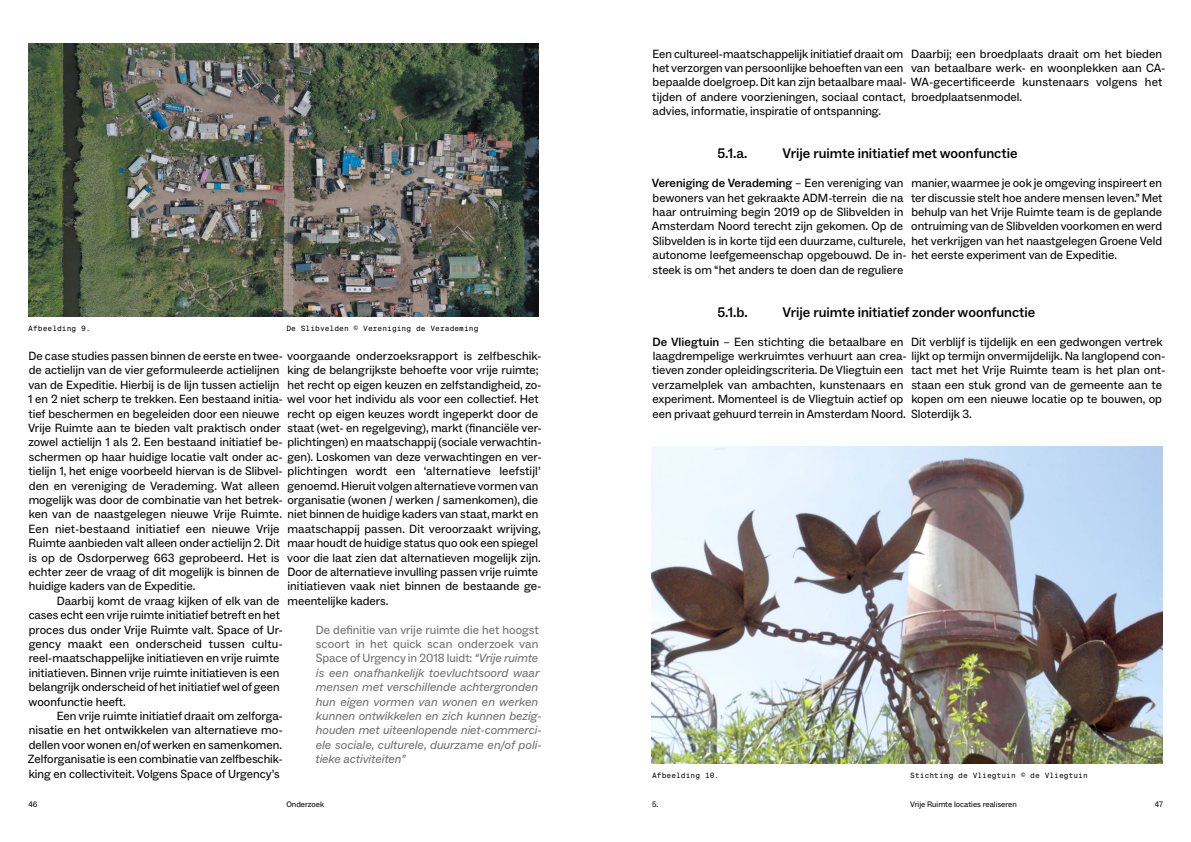
<style>
.page{position:relative;width:1191px;height:842px;background:#fff}
.page>*{position:absolute;margin:0;border:0;box-sizing:border-box;transform-origin:0 0}
.t1{font:500 14px "ABC Social";color:#000}
.t2{font:12px/14.4px "ABC Social";color:#000}
.t3{font:italic 12px/14.4px "ABC Social";color:#6d6e71}
.t4{font:8px "Suisse BP Mono";color:#000}
.t5{font:8px "ABC Social";color:#000}
.s1{font-style:normal}
.s2{font-weight:500}
</style>
<div class="page">
<img style="left:28px;top:44px;width:511px;height:273px">
<img style="left:652px;top:446px;width:510px;height:317px">
<p class="t4" style="left:28px;top:324px;width:64px">Afbeelding 9.</p>
<p class="t4" style="left:286px;top:324px;width:194px">De Slibvelden © Vereniging de Verademing</p>
<p class="t2" style="left:29px;top:349px;width:514px">De case studies passen binnen de eerste en twee- voorgaande onderzoeksrapport is zelfbeschik-</p>
<p class="t2" style="left:29px;top:363px;width:252px">de actielijn van de vier geformuleerde actielijnen</p>
<p class="t2" style="left:28px;top:378px;width:252px">van de Expeditie. Hierbij is de lijn tussen actielijn</p>
<p class="t2" style="left:28px;top:392px;width:512px">1 en 2 niet scherp te trekken. Een bestaand initia- wel voor het individu als voor een collectief. Het</p>
<p class="t2" style="left:28px;top:406px;width:252px">tief beschermen en begeleiden door een nieuwe</p>
<p class="t2" style="left:28px;top:421px;width:254px">Vrije Ruimte aan te bieden valt praktisch onder</p>
<p class="t2" style="left:28px;top:435px;width:515px">zowel actielijn 1 als 2. Een bestaand initiatief be- plichtingen) en maatschappij (sociale verwachtin-</p>
<p class="t2" style="left:29px;top:450px;width:514px">schermen op haar huidige locatie valt onder ac- gen). Loskomen van deze verwachtingen en ver-</p>
<p class="t2" style="left:28px;top:464px;width:514px">tielijn 1, het enige voorbeeld hiervan is de Slibvel- plichtingen wordt een ‘alternatieve leefstijl’</p>
<p class="t2" style="left:29px;top:478px;width:252px">den en vereniging de Verademing. Wat alleen</p>
<p class="t2" style="left:29px;top:493px;width:511px">mogelijk was door de combinatie van het betrek- organisatie (wonen / werken / samenkomen), die</p>
<p class="t2" style="left:29px;top:507px;width:255px">ken van de naastgelegen nieuwe Vrije Ruimte.</p>
<p class="t2" style="left:29px;top:522px;width:252px">Een niet-bestaand initiatief een nieuwe Vrije</p>
<p class="t2" style="left:29px;top:536px;width:253px">Ruimte aanbieden valt alleen onder actielijn 2. Dit</p>
<p class="t2" style="left:29px;top:550px;width:252px">is op de Osdorperweg 663 geprobeerd. Het is</p>
<p class="t2" style="left:29px;top:565px;width:252px">echter zeer de vraag of dit mogelijk is binnen de</p>
<p class="t2" style="left:29px;top:579px;width:168px">huidige kaders van de Expeditie.</p>
<p class="t2" style="left:57px;top:594px;width:224px">Daarbij komt de vraag kijken of elk van de</p>
<p class="t2" style="left:29px;top:608px;width:253px">cases echt een vrije ruimte initiatief betreft en het</p>
<p class="t2" style="left:29px;top:622px;width:256px">proces dus onder Vrije Ruimte valt. Space of Ur-</p>
<p class="t2" style="left:29px;top:637px;width:255px">gency maakt een onderscheid tussen cultu-</p>
<p class="t2" style="left:29px;top:651px;width:252px">reel-maatschappelijke initiatieven en vrije ruimte</p>
<p class="t2" style="left:29px;top:666px;width:252px">initiatieven. Binnen vrije ruimte initiatieven is een</p>
<p class="t2" style="left:29px;top:680px;width:252px">belangrijk onderscheid of het initiatief wel of geen</p>
<p class="t2" style="left:29px;top:694px;width:99px">woonfunctie heeft.</p>
<p class="t2" style="left:57px;top:709px;width:228px">Een vrije ruimte initiatief draait om zelforga-</p>
<p class="t2" style="left:29px;top:723px;width:256px">nisatie en het ontwikkelen van alternatieve mo-</p>
<p class="t2" style="left:29px;top:738px;width:255px">dellen voor wonen en/of werken en samenkomen.</p>
<p class="t2" style="left:28px;top:752px;width:256px">Zelforganisatie is een combinatie van zelfbeschik-</p>
<p class="t2" style="left:29px;top:766px;width:252px">king en collectiviteit. Volgens Space of Urgency’s</p>
<p class="t2" style="left:287px;top:363px;width:255px">king de belangrijkste behoefte voor vrije ruimte; het recht op eigen keuzen en zelfstandigheid, zo-</p>
<p class="t2" style="left:287px;top:406px;width:255px">recht op eigen keuzes wordt ingeperkt door de staat (wet- en regelgeving), markt (financiële ver-</p>
<p class="t2" style="left:287px;top:478px;width:252px">genoemd. Hieruit volgen alternatieve vormen van</p>
<p class="t2" style="left:287px;top:507px;width:256px">niet binnen de huidige kaders van staat, markt en maatschappij passen. Dit veroorzaakt wrijving, maar houdt de huidige status quo ook een spiegel voor die laat zien dat alternatieven mogelijk zijn.<br>Door de alternatieve invulling passen vrije ruimte initiatieven vaak niet binnen de bestaande ge&shy;meentelijke kaders.</p>
<p class="t3" style="left:315px;top:622px;width:228px"><span class="s1">De definitie van vrije ruimte die het hoogst scoort in het quick scan onderzoek van Space of Urgency in 2018 luidt:</span> “Vrije ruimte is een onafhankelijk toevluchtsoord waar mensen met verschillende achtergronden hun eigen vormen van wonen en werken kunnen ontwikkelen en zich kunnen bezig&shy;houden met uiteenlopende niet-commerci&shy;ële sociale, culturele, duurzame en/of poli&shy;tieke activiteiten”</p>
<p class="t5" style="left:28px;top:799px;width:11px">46</p>
<p class="t5" style="left:286px;top:799px;width:39px">Onderzoek</p>
<p class="t2" style="left:652px;top:46px;width:512px">Een cultureel-maatschappelijk initiatief draait om<br>het verzorgen van persoonlijke behoeften van een<br>bepaalde doelgroep. Dit kan zijn betaalbare maal- WA-gecertificeerde kunstenaars volgens het tijden of andere voorzieningen, sociaal contact,<br>advies, informatie, inspiratie of ontspanning.</p>
<p class="t2" style="left:911px;top:46px;width:256px">Daarbij; een broedplaats draait om het bieden van betaalbare werk- en woonplekken aan CA-</p>
<p class="t2" style="left:911px;top:90px;width:112px">broedplaatsenmodel.</p>
<p class="t1" style="left:717px;top:145px;width:31px">5.1.a.</p>
<p class="t1" style="left:782px;top:145px;width:236px">Vrije ruimte initiatief met woonfunctie</p>
<p class="t2" style="left:652px;top:176px;width:466px"><span class="s2">Vereniging de Verademing</span> – Een vereniging van<br>bewoners van het gekraakte ADM-terrein die na<br>haar ontruiming begin 2019 op de Slibvelden in<br>Amsterdam Noord terecht zijn gekomen. Op de<br>Slibvelden is in korte tijd een duurzame, culturele,<br>autonome leefgemeenschap opgebouwd. De in- het eerste experiment van de Expeditie. steek is om “het anders te doen dan de reguliere</p>
<p class="t2" style="left:911px;top:176px;width:253px;text-align:justify">manier, waarmee je ook je omgeving inspireert en ter discussie stelt hoe andere mensen leven.” Met behulp van het Vrije Ruimte team is de geplande ontruiming van de Slibvelden voorkomen en werd het verkrijgen van het naastgelegen Groene Veld</p>
<p class="t1" style="left:717px;top:303px;width:32px">5.1.b.</p>
<p class="t1" style="left:782px;top:303px;width:254px">Vrije ruimte initiatief zonder woonfunctie</p>
<p class="t2" style="left:652px;top:334px;width:514px"><span class="s2">De Vliegtuin</span> – Een stichting die betaalbare en<br>laagdrempelige werkruimtes verhuurt aan crea- lijkt op termijn onvermijdelijk. Na langlopend con&shy;tieven zonder opleidingscriteria. De Vliegtuin een<br>verzamelplek van ambachten, kunstenaars en<br>experiment. Momenteel is de Vliegtuin actief op<br>een privaat gehuurd terrein in Amsterdam Noord.</p>
<p class="t2" style="left:911px;top:334px;width:253px">Dit verblijf is tijdelijk en een gedwongen vertrek</p>
<p class="t2" style="left:911px;top:363px;width:256px">tact met het Vrije Ruimte team is het plan ont&shy;staan een stuk grond van de gemeente aan te kopen om een nieuwe locatie op te bouwen, op Sloterdijk 3.</p>
<p class="t4" style="left:652px;top:770px;width:69px">Afbeelding 10.</p>
<p class="t4" style="left:910px;top:770px;width:179px">Stichting de Vliegtuin © de Vliegtuin</p>
<p class="t5" style="left:652px;top:799px;width:8px">5.</p>
<p class="t5" style="left:910px;top:799px;width:108px">Vrije Ruimte locaties realiseren</p>
<p class="t5" style="left:1154px;top:799px;width:10px">47</p>
</div>
